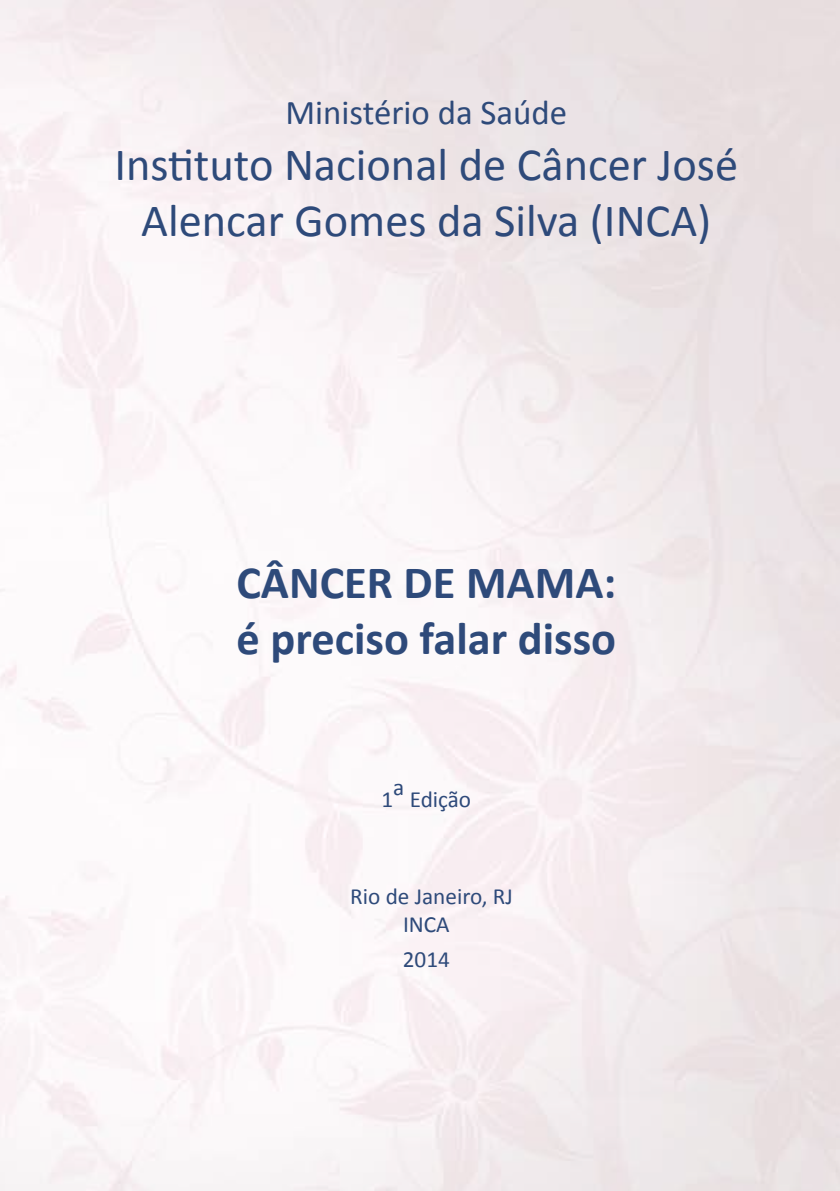
<style>
.page{position:relative;width:840px;height:1191px;background:#fff}
.page>*{position:absolute;margin:0;border:0;box-sizing:border-box;transform-origin:0 0}
.t1{font:46.4px/55.6px "Calibri";color:#2e4a7a;text-align:center}
.t2{font:700 46.4px/55.6px "Calibri";color:#2e4a7a}
.t3{font:34.8px "Calibri";color:#2e4a7a}
.t4{font:23.2px/28px "Calibri";color:#2e4a7a;text-align:center}
</style>
<div class="page">
<p class="t3" style="left:285px;top:91px;width:283px">Ministério da Saúde</p>
<p class="t1" style="left:114px;top:137px;width:625px">Instituto Nacional de Câncer José<br>Alencar Gomes da Silva (INCA)</p>
<p class="t2" style="left:236px;top:554px;width:381px">CÂNCER DE MAMA: é preciso falar disso</p>
<p class="t4" style="left:393px;top:773px;width:13px">a</p>
<p class="t4" style="left:381px;top:785px;width:13px">1</p>
<p class="t4" style="left:409px;top:785px;width:63px">Edição</p>
<p class="t4" style="left:350px;top:882px;width:164px">Rio de Janeiro, RJ<br>INCA</p>
<p class="t4" style="left:402px;top:945px;width:49px">2014</p>
</div>
